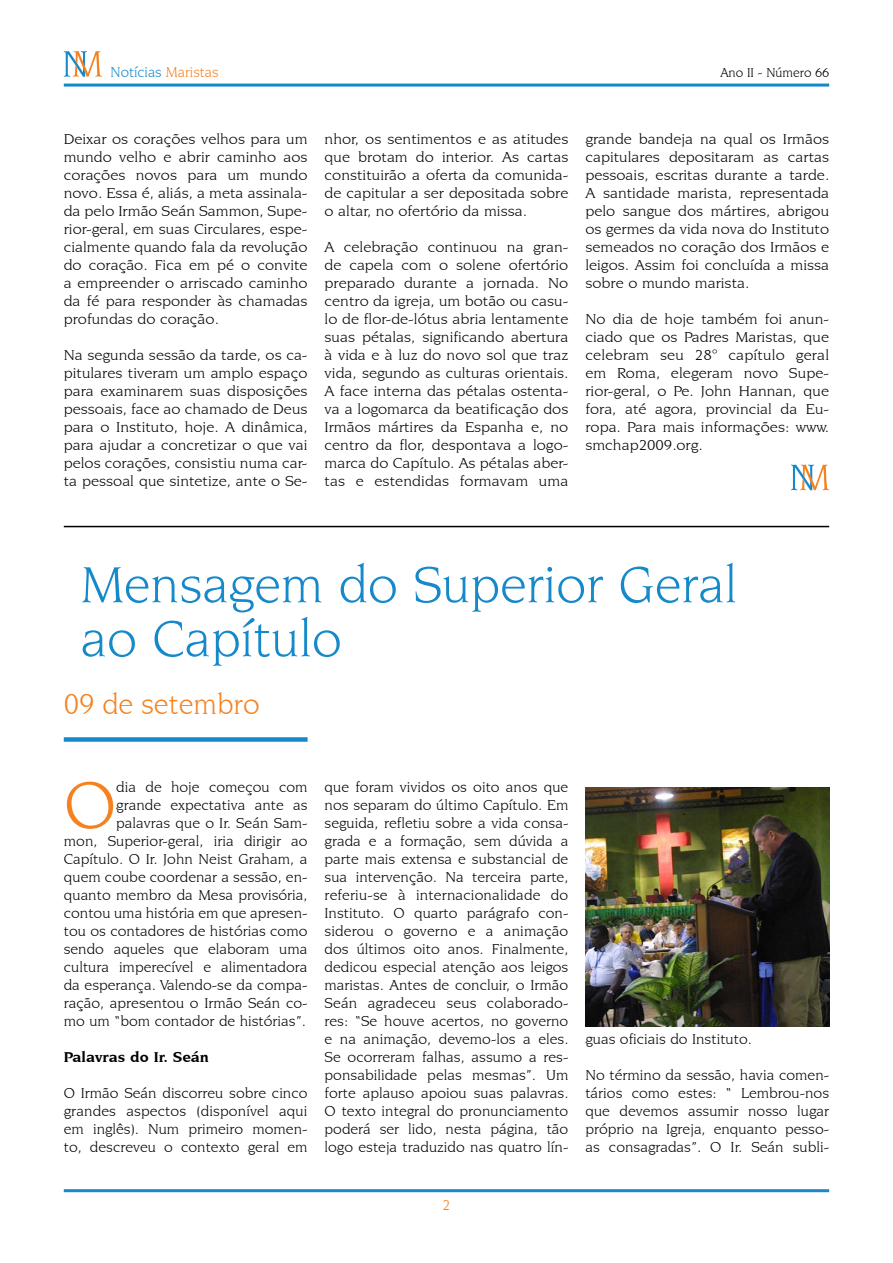
<style>
.page{position:relative;width:893px;height:1263px;background:#fff}
.page>*{position:absolute;margin:0;border:0;box-sizing:border-box;transform-origin:0 0}
.t1{font:70.05px "Novarese IT Cby BT";color:#f5821f;scale:1.05 1}
.t2{font:54px/54px "Novarese IT Cby BT";color:#1689ca}
.t3{font:30px "Novarese IT Cby BT";color:#f5821f}
.t4{font:15px/18px "Novarese IT Cby BT";color:#000;text-align:justify;scale:1.09 1}
.t5{font:15px/18px "Novarese IT Cby BT";color:#000;text-align:justify;scale:1.05 1}
.t6{font:700 15px "Novarese IT Cby BT";color:#000;scale:1.05 1}
.t7{font:15px "Novarese IT Cby BT";color:#1689ca}
.t8{font:13.5px "Novarese IT Cby BT";color:#000}
.s1{color:#f5821f}
</style>
<div class="page">
<hr style="left:64px;top:84px;width:765px;height:3px;background:#1689ca">
<hr style="left:64px;top:1189px;width:765px;height:3px;background:#1689ca">
<div style="left:64px;top:737px;width:244px;height:5px;background:#1689ca"></div>
<svg style="left:64px;top:51px;width:38px;height:26px"></svg>
<svg style="left:791px;top:465px;width:38px;height:25px"></svg>
<img style="left:585px;top:787px;width:244px;height:240px">
<hr style="left:64px;top:526px;width:765px;height:1px;background:#000">
<p class="t7" style="left:111px;top:63px;width:110px">Notícias <span class="s1">Maristas</span></p>
<p class="t8" style="left:720px;top:64px;width:110px">Ano II - Número 66</p>
<p class="t4" style="left:64px;top:130px;width:225px">Deixar os corações velhos para um mundo velho e abrir caminho aos corações novos para um mundo novo. Essa é, aliás, a meta assinala&shy;da pelo Irmão Seán Sammon, Supe&shy;rior-geral, em suas Circulares, espe&shy;cialmente quando fala da revolução do coração. Fica em pé o convite a empreender o arriscado caminho da fé para responder às chamadas profundas do coração.</p>
<p class="t4" style="left:64px;top:346px;width:225px">Na segunda sessão da tarde, os ca&shy;pitulares tiveram um amplo espaço para examinarem suas disposições pessoais, face ao chamado de Deus para o Instituto, hoje. A dinâmica, para ajudar a concretizar o que vai pelos corações, consistiu numa car&shy;ta pessoal que sintetize, ante o Se-</p>
<p class="t4" style="left:325px;top:130px;width:225px">nhor, os sentimentos e as atitudes que brotam do interior. As cartas constituirão a oferta da comunida&shy;de capitular a ser depositada sobre o altar, no ofertório da missa.</p>
<p class="t4" style="left:325px;top:238px;width:225px">A celebração continuou na gran&shy;de capela com o solene ofertório preparado durante a jornada. No centro da igreja, um botão ou casu&shy;lo de flor-de-lótus abria lentamente suas pétalas, significando abertura à vida e à luz do novo sol que traz vida, segundo as culturas orientais.<br>A face interna das pétalas ostenta&shy;va a logomarca da beatificação dos Irmãos mártires da Espanha e, no centro da flor, despontava a logo&shy;marca do Capítulo. As pétalas aber&shy;tas e estendidas formavam uma</p>
<p class="t4" style="left:585px;top:130px;width:225px">grande bandeja na qual os Irmãos capitulares depositaram as cartas pessoais, escritas durante a tarde.<br>A santidade marista, representada pelo sangue dos mártires, abrigou os germes da vida nova do Instituto semeados no coração dos Irmãos e leigos. Assim foi concluída a missa sobre o mundo marista.</p>
<p class="t4" style="left:585px;top:310px;width:225px">No dia de hoje também foi anun&shy;ciado que os Padres Maristas, que celebram seu 28° capítulo geral em Roma, elegeram novo Supe&shy;rior-geral, o Pe. John Hannan, que fora, até agora, provincial da Eu&shy;ropa. Para mais informações: www. smchap2009.org.</p>
<h2 class="t2" style="left:81px;top:557px;width:658px">Mensagem do Superior Geral ao Capítulo</h2>
<h3 class="t3" style="left:64px;top:686px;width:197px">09 de setembro</h3>
<p class="t5" style="left:64px;top:778px;width:234px;text-align:right">dia de hoje começou com<br>grande expectativa ante as palavras que o Ir. Seán Sam-<br>mon, Superior-geral, iria dirigir ao<br>Capítulo. O Ir. John Neist Graham, a quem coube coordenar a sessão, en&shy;quanto membro da Mesa provisória, contou uma história em que apresen&shy;tou os contadores de histórias como sendo aqueles que elaboram uma cultura imperecível e alimentadora da esperança. Valendo-se da compa&shy;ração, apresentou o Irmão Seán co&shy;mo um “bom contador de histórias”.</p>
<p class="t6" style="left:64px;top:1048px;width:140px">Palavras do Ir. Seán</p>
<p class="t5" style="left:64px;top:1084px;width:234px">O Irmão Seán discorreu sobre cinco grandes aspectos (disponível aqui em inglês). Num primeiro momen&shy;to, descreveu o contexto geral em</p>
<h1 class="t1" style="left:64px;top:764px;width:51px">O</h1>
<p class="t5" style="left:325px;top:778px;width:234px">que foram vividos os oito anos que nos separam do último Capítulo. Em seguida, refletiu sobre a vida consa&shy;grada e a formação, sem dúvida a parte mais extensa e substancial de sua intervenção. Na terceira parte, referiu-se à internacionalidade do Instituto. O quarto parágrafo con&shy;siderou o governo e a animação dos últimos oito anos. Finalmente, dedicou especial atenção aos leigos maristas. Antes de concluir, o Irmão Seán agradeceu seus colaborado&shy;res: “Se houve acertos, no governo e na animação, devemo-los a eles.<br>Se ocorreram falhas, assumo a res&shy;ponsabilidade pelas mesmas”. Um forte aplauso apoiou suas palavras.<br>O texto integral do pronunciamento poderá ser lido, nesta página, tão logo esteja traduzido nas quatro lín-</p>
<p class="t5" style="left:585px;top:1030px;width:160px">guas oficiais do Instituto.</p>
<p class="t5" style="left:585px;top:1066px;width:234px">No término da sessão, havia comen&shy;tários como estes: “ Lembrou-nos que devemos assumir nosso lugar próprio na Igreja, enquanto pesso&shy;as consagradas”. O Ir. Seán subli-</p>
</div>
